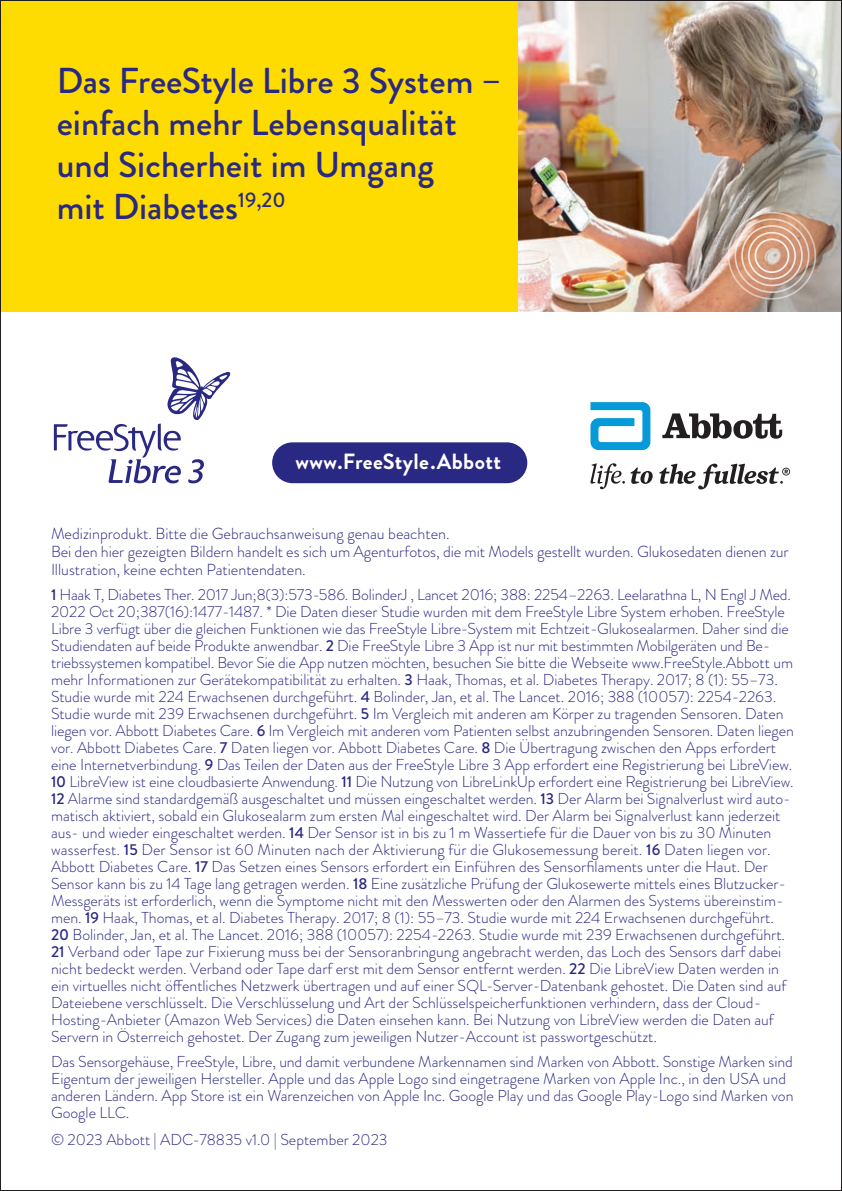
<style>
.page{position:relative;width:842px;height:1191px;background:#fff}
.page>*{position:absolute;margin:0;border:0;box-sizing:border-box;transform-origin:0 0}
.t1{font:500 36px/42px "Brandon Grotesque";color:#292882}
.t2{font:700 22px "Brandon Grotesque";letter-spacing:.02em;color:#fff}
.t3{font:300 16px/18px "Brandon Grotesque";letter-spacing:-.005em;color:#292882}
.t4{font:300 15.8px/17px "Brandon Grotesque";color:#292882}
.s1{font-weight:500}
</style>
<div class="page">
<div style="left:0;top:0;width:842px;height:312px;background:#ffdc01"></div>
<img style="left:519px;top:2px;width:321px;height:310px">
<svg style="left:728px;top:212px;width:88px;height:88px;background:#cca48e"></svg>
<svg style="left:54px;top:357px;width:177px;height:126px"></svg>
<div style="left:272px;top:442px;width:255px;height:41px;background:#292882;border-radius:20px"></div>
<svg style="left:590px;top:402px;width:60px;height:48px"></svg>
<svg style="left:662px;top:413px;width:120px;height:26px"></svg>
<svg style="left:590px;top:463px;width:63px;height:26px"></svg>
<svg style="left:659px;top:464px;width:131px;height:25px"></svg>
<h1 class="t1" style="left:57px;top:60px;width:446px">Das FreeStyle Libre 3 System – einfach mehr Lebensqualität und Sicherheit im Umgang<br>mit Diabetes<sup>19,20</sup></h1>
<h2 class="t2" style="left:296px;top:446px;width:207px">www.FreeStyle.Abbott</h2>
<p class="t3" style="left:51px;top:524px;width:739px">Medizinprodukt. Bitte die Gebrauchsanweisung genau beachten.<br>Bei den hier gezeigten Bildern handelt es sich um Agenturfotos, die mit Models gestellt wurden. Glukosedaten dienen zur<br>Illustration, keine echten Patientendaten.</p>
<p class="t4" style="left:51px;top:586px;width:744px"><span class="s1">1</span> Haak T, Diabetes Ther. 2017 Jun;8(3):573-586. BolinderJ , Lancet 2016; 388: 2254–2263. Leelarathna L, N Engl J Med.<br>2022 Oct 20;387(16):1477-1487. * Die Daten dieser Studie wurden mit dem FreeStyle Libre System erhoben. FreeStyle Libre 3 verfügt über die gleichen Funktionen wie das FreeStyle Libre-System mit Echtzeit-Glukosealarmen. Daher sind die Studiendaten auf beide Produkte anwendbar. <span class="s1">2</span> Die FreeStyle Libre 3 App ist nur mit bestimmten Mobilgeräten und Be&shy;triebssystemen kompatibel. Bevor Sie die App nutzen möchten, besuchen Sie bitte die Webseite www.FreeStyle.Abbott um mehr Informationen zur Gerätekompatibilität zu erhalten. <span class="s1">3</span> Haak, Thomas, et al. Diabetes Therapy. 2017; 8 (1): 55–73.<br>Studie wurde mit 224 Erwachsenen durchgeführt. <span class="s1">4</span> Bolinder, Jan, et al. The Lancet. 2016; 388 (10057): 2254-2263.<br>Studie wurde mit 239 Erwachsenen durchgeführt. <span class="s1">5</span> Im Vergleich mit anderen am Körper zu tragenden Sensoren. Daten liegen vor. Abbott Diabetes Care. <span class="s1">6</span> Im Vergleich mit anderen vom Patienten selbst anzubringenden Sensoren. Daten liegen vor. Abbott Diabetes Care. <span class="s1">7</span> Daten liegen vor. Abbott Diabetes Care. <span class="s1">8</span> Die Übertragung zwischen den Apps erfordert eine Internetverbindung. <span class="s1">9</span> Das Teilen der Daten aus der FreeStyle Libre 3 App erfordert eine Registrierung bei LibreView.<br><span class="s1">10</span> LibreView ist eine cloudbasierte Anwendung. <span class="s1">11</span> Die Nutzung von LibreLinkUp erfordert eine Registrierung bei LibreView.<br><span class="s1">12</span> Alarme sind standardgemäß ausgeschaltet und müssen eingeschaltet werden. <span class="s1">13</span> Der Alarm bei Signalverlust wird auto&shy;matisch aktiviert, sobald ein Glukosealarm zum ersten Mal eingeschaltet wird. Der Alarm bei Signalverlust kann jederzeit aus- und wieder eingeschaltet werden. <span class="s1">14</span> Der Sensor ist in bis zu 1 m Wassertiefe für die Dauer von bis zu 30 Minuten wasserfest. <span class="s1">15</span> Der Sensor ist 60 Minuten nach der Aktivierung für die Glukosemessung bereit. <span class="s1">16</span> Daten liegen vor.<br>Abbott Diabetes Care. <span class="s1">17</span> Das Setzen eines Sensors erfordert ein Einführen des Sensorfilaments unter die Haut. Der Sensor kann bis zu 14 Tage lang getragen werden. <span class="s1">18</span> Eine zusätzliche Prüfung der Glukosewerte mittels eines Blutzucker-Messgeräts ist erforderlich, wenn die Symptome nicht mit den Messwerten oder den Alarmen des Systems übereinstim&shy;men. <span class="s1">19</span> Haak, Thomas, et al. Diabetes Therapy. 2017; 8 (1): 55–73. Studie wurde mit 224 Erwachsenen durchgeführt.<br><span class="s1">20</span> Bolinder, Jan, et al. The Lancet. 2016; 388 (10057): 2254-2263. Studie wurde mit 239 Erwachsenen durchgeführt.<br><span class="s1">21</span> Verband oder Tape zur Fixierung muss bei der Sensoranbringung angebracht werden, das Loch des Sensors darf dabei nicht bedeckt werden. Verband oder Tape darf erst mit dem Sensor entfernt werden. <span class="s1">22</span> Die LibreView Daten werden in ein virtuelles nicht öffentliches Netzwerk übertragen und auf einer SQL-Server-Datenbank gehostet. Die Daten sind auf Dateiebene verschlüsselt. Die Verschlüsselung und Art der Schlüsselspeicherfunktionen verhindern, dass der Cloud-Hosting-Anbieter (Amazon Web Services) die Daten einsehen kann. Bei Nutzung von LibreView werden die Daten auf Servern in Österreich gehostet. Der Zugang zum jeweiligen Nutzer-Account ist passwortgeschützt.</p>
<p class="t4" style="left:51px;top:1053px;width:744px">Das Sensorgehäuse, FreeStyle, Libre, und damit verbundene Markennamen sind Marken von Abbott. Sonstige Marken sind Eigentum der jeweiligen Hersteller. Apple und das Apple Logo sind eingetragene Marken von Apple Inc., in den USA und anderen Ländern. App Store ist ein Warenzeichen von Apple Inc. Google Play und das Google Play-Logo sind Marken von Google LLC.</p>
<p class="t4" style="left:51px;top:1131px;width:338px">© 2023 Abbott | ADC-78835 v1.0 | September 2023</p>
</div>
